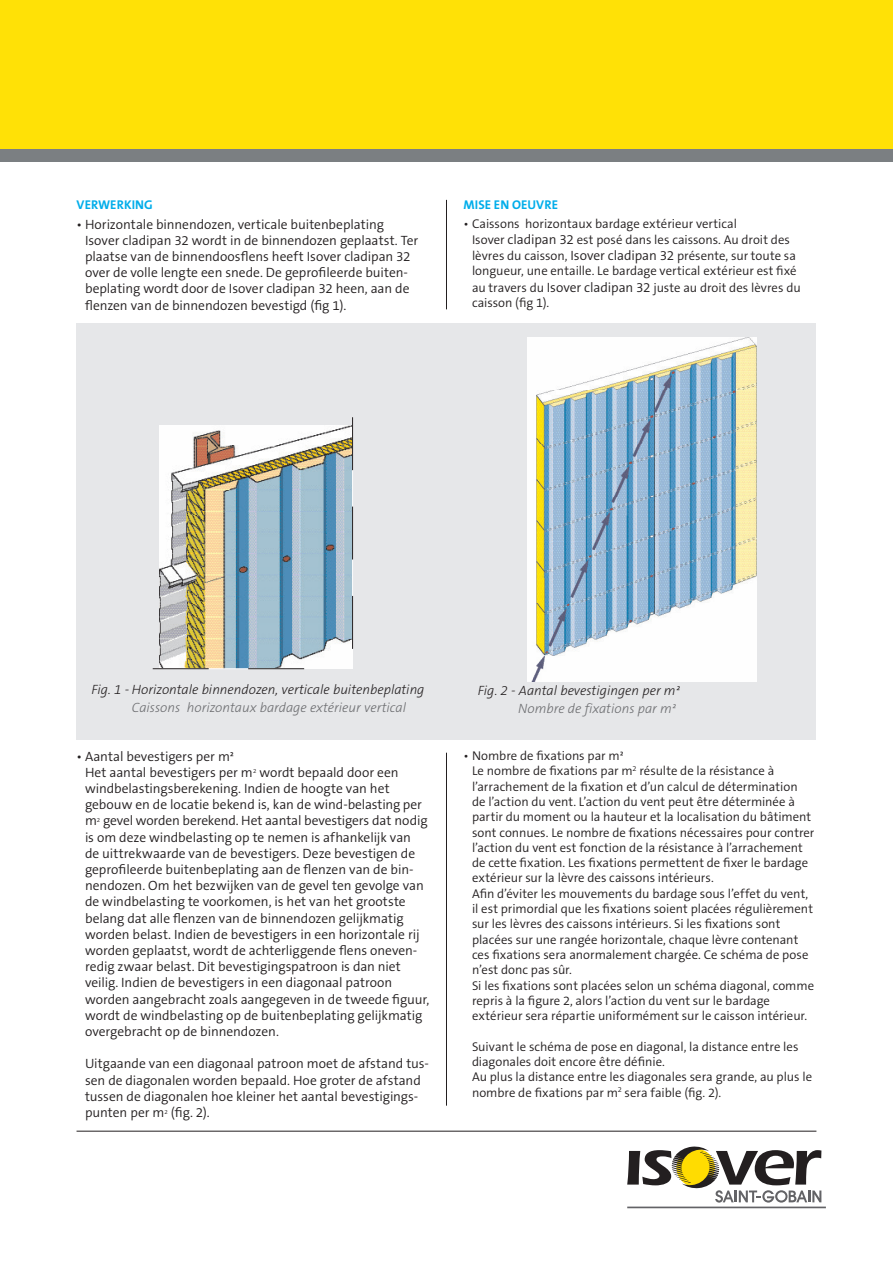
<style>
.page{position:relative;width:893px;height:1263px;background:#fff}
.page>*{position:absolute;margin:0;border:0;box-sizing:border-box;transform-origin:0 0}
.t1{font:300 13.5px/16.2px "The Sans B4";letter-spacing:-.005em;color:#231f20}
.t2{font:italic 300 13.5px "The Sans B3";color:#231f20}
.t3{font:italic 300 13.5px "The Sans B3";color:#6c6d70}
.t4{font:300 12.75px/15.3px "The Sans B4";color:#231f20}
.t5{font:700 12.75px "The Sans B7";letter-spacing:.01em;color:#00adea}
.s1{font-size:13.5px}
</style>
<div class="page">
<div style="left:0;top:0;width:893px;height:162px;background:#ffe106"></div>
<div style="left:0;top:149px;width:893px;height:13px;background:#7b7f82"></div>
<hr style="left:446px;top:200px;width:1px;height:109px;background:#231f20">
<hr style="left:77px;top:1131px;width:739px;height:1px;background:#231f20">
<hr style="left:446px;top:753px;width:1px;height:353px;background:#231f20">
<hr style="left:627px;top:1206px;width:199px;height:2px;background:#636366">
<svg style="left:627px;top:1146px;width:194px;height:56px"></svg>
<div style="left:77px;top:323px;width:739px;height:417px;background:#e6e7e9"></div>
<img style="left:159px;top:426px;width:194px;height:243px">
<svg style="left:153px;top:668px;width:151px;height:1px"></svg>
<svg style="left:352px;top:417px;width:1px;height:232px"></svg>
<img style="left:528px;top:338px;width:229px;height:343px">
<p class="t5" style="left:77px;top:198px;width:78px">VERWERKING</p>
<p class="t1" style="left:85px;top:216px;width:335px;text-indent:-9px">• Horizontale binnendozen, verticale buitenbeplating Isover cladipan 32 wordt in de binnendozen geplaatst. Ter plaatse van de binnendoosflens heeft Isover cladipan 32 over de volle lengte een snede. De geprofileerde buiten&shy;beplating wordt door de Isover cladipan 32 heen, aan de flenzen van de binnendozen bevestigd (fig 1).</p>
<p class="t5" style="left:463px;top:198px;width:96px">MISE EN OEUVRE</p>
<p class="t4" style="left:472px;top:216px;width:330px;line-height:15.9px;text-indent:-8px">• Caissons horizontaux bardage extérieur vertical<br>Isover <span class="s1">cladipan 32</span> est posé dans les caissons. Au droit des lèvres du caisson, <span class="s1">Isover cladipan 32</span> présente, sur toute sa longueur, une entaille. Le bardage vertical extérieur est fixé au travers du <span class="s1">Isover cladipan 32</span> juste au droit des lèvres du caisson (fig 1).</p>
<p class="t2" style="left:91px;top:682px;width:335px">Fig. 1 - Horizontale binnendozen, verticale buitenbeplating</p>
<p class="t3" style="left:132px;top:700px;width:276px">Caissons horizontaux bardage extérieur vertical</p>
<p class="t1" style="left:85px;top:748px;width:346px;text-indent:-9px">• Aantal bevestigers per m²<br>Het aantal bevestigers per m<sup>2</sup> wordt bepaald door een windbelastingsberekening. Indien de hoogte van het gebouw en de locatie bekend is, kan de wind-belasting per m<sup>2</sup> gevel worden berekend. Het aantal bevestigers dat nodig is om deze windbelasting op te nemen is afhankelijk van<br>de uittrekwaarde van de bevestigers. Deze bevestigen de geprofileerde buitenbeplating aan de flenzen van de bin&shy;nendozen. Om het bezwijken van de gevel ten gevolge van de windbelasting te voorkomen, is het van het grootste belang dat alle flenzen van de binnendozen gelijkmatig worden belast. Indien de bevestigers in een horizontale rij worden geplaatst, wordt de achterliggende flens oneven&shy;redig zwaar belast. Dit bevestigingspatroon is dan niet veilig. Indien de bevestigers in een diagonaal patroon worden aangebracht zoals aangegeven in de tweede figuur, wordt de windbelasting op de buitenbeplating gelijkmatig overgebracht op de binnendozen.</p>
<p class="t1" style="left:85px;top:1056px;width:345px">Uitgaande van een diagonaal patroon moet de afstand tus&shy;sen de diagonalen worden bepaald. Hoe groter de afstand tussen de diagonalen hoe kleiner het aantal bevestigings&shy;punten per m<sup>2</sup> (fig. 2).</p>
<p class="t2" style="left:478px;top:684px;width:203px">Fig. 2 - Aantal bevestigingen per m²</p>
<p class="t3" style="left:518px;top:702px;width:159px">Nombre de fixations par m²</p>
<p class="t4" style="left:472px;top:748px;width:344px;text-indent:-9px">• Nombre de fixations par m²<br>Le nombre de fixations par m<sup>2</sup> résulte de la résistance à l’arrachement de la fixation et d’un calcul de détermination de l’action du vent. L’action du vent peut être déterminée à partir du moment ou la hauteur et la localisation du bâtiment sont connues. Le nombre de fixations nécessaires pour contrer l’action du vent est fonction de la résistance à l’arrachement de cette fixation. Les fixations permettent de fixer le bardage extérieur sur la lèvre des caissons intérieurs.<br>Afin d’éviter les mouvements du bardage sous l’effet du vent, il est primordial que les fixations soient placées régulièrement sur les lèvres des caissons intérieurs. Si les fixations sont placées sur une rangée horizontale, chaque lèvre contenant ces fixations sera anormalement chargée. Ce schéma de pose n’est donc pas sûr.<br>Si les fixations sont placées selon un schéma diagonal, comme repris à la figure 2, alors l’action du vent sur le bardage extérieur sera répartie uniformément sur le caisson intérieur.</p>
<p class="t4" style="left:472px;top:1039px;width:342px">Suivant le schéma de pose en diagonal, la distance entre les diagonales doit encore être définie.<br>Au plus la distance entre les diagonales sera grande, au plus le nombre de fixations par m<sup>2</sup> sera faible (fig. 2).</p>
</div>
